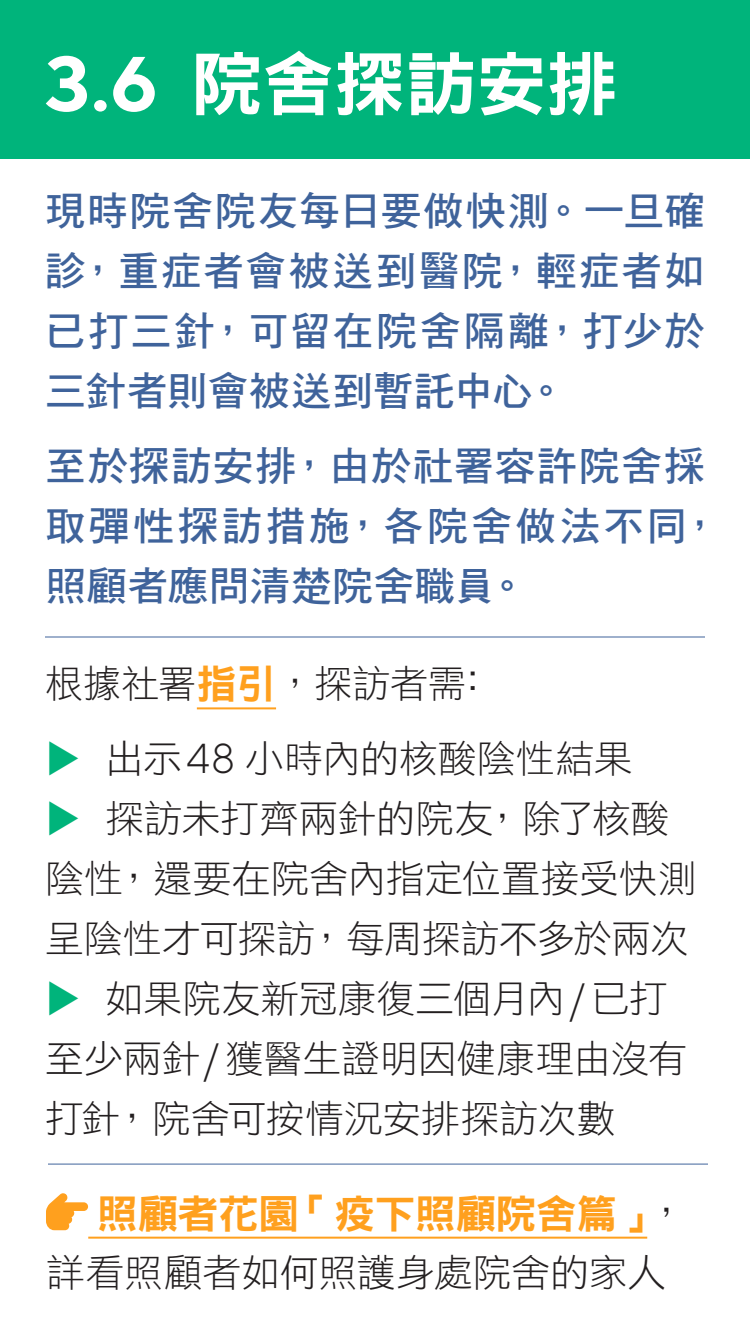
<style>
.page{position:relative;width:750px;height:1334px;background:#fff}
.page>*{position:absolute;margin:0;border:0;box-sizing:border-box;transform-origin:0 0}
.BODY_TEXT{font:70px "DF Hei Std W9";letter-spacing:-.005em;color:#fff}
.BODY_TEXT-2{font:40px/60px "DF Hei Std W7";letter-spacing:.035em;color:#3f639b;text-align:justify}
.BODY_TEXT-3{font:40px "DF Hei Std W9";letter-spacing:-.01em;color:#ffa01e}
.BODY_TEXT-4{font:38px/60px "DF Hei Std W3";letter-spacing:-.005em;color:#231f20}
.BODY_TEXT-5{font:38px "DF Hei Std W3";color:#00b47b}
.s1{font-family:"TT Norms";font-weight:700;font-size:77px}
.s2{font-family:"DF Hei Std W9";font-size:40px;color:#ffa01e}
.s3{font-family:"TT Norms";font-weight:300;font-size:41.8px}
.s4{font-family:"DF Hei Std W3";font-size:38px;color:#231f20}
</style>
<div class="page">
<hr style="left:88px;top:1237px;width:559px;height:2px;background:#ffa01e">
<svg style="left:46px;top:1193px;width:42px;height:37px"></svg>
<div style="left:0;top:0;width:750px;height:158px;background:#00b47b"></div>
<hr style="left:197px;top:707px;width:79px;height:2px;background:#ffa01e">
<hr style="left:48px;top:1164px;width:660px;height:1px;background:#3f639b">
<hr style="left:45px;top:637px;width:660px;height:1px;background:#3f639b">
<p class="BODY_TEXT" style="left:45px;top:46px;width:575px"><span class="s1">3.6</span> 院舍探訪安排</p>
<p class="BODY_TEXT-2" style="left:45px;top:180px;width:662px">現時院舍院友每日要做快測。一旦確診，重症者會被送到醫院，輕症者如已打三針，可留在院舍隔離，打少於三針者則會被送到暫託中心。</p>
<p class="BODY_TEXT-2" style="left:45px;top:435px;width:677px;text-align:left">至於探訪安排，由於社署容許院舍採取彈性探訪措施，各院舍做法不同，照顧者應問清楚院舍職員。</p>
<p class="BODY_TEXT-4" style="left:45px;top:652px;width:448px">根據社署<span class="s2">指引</span>，探訪者需：</p>
<p class="BODY_TEXT-5" style="left:85px;top:739px;width:40px;rotate:90deg">▲</p>
<p class="BODY_TEXT-4" style="left:105px;top:727px;width:529px">出示<span class="s3">48</span> 小時內的核酸陰性結果</p>
<p class="BODY_TEXT-5" style="left:85px;top:799px;width:40px;rotate:90deg">▲</p>
<p class="BODY_TEXT-4" style="left:45px;top:787px;width:654px;text-indent:60px">探訪未打齊兩針的院友，除了核酸陰性，還要在院舍內指定位置接受快測呈陰性才可探訪，每周探訪不多於兩次</p>
<p class="BODY_TEXT-5" style="left:85px;top:979px;width:40px;rotate:90deg">▲</p>
<p class="BODY_TEXT-4" style="left:45px;top:967px;width:644px;text-indent:60px">如果院友新冠康復三個月內<span class="s3">/</span>已打至少兩針<span class="s3">/</span>獲醫生證明因健康理由沒有打針，院舍可按情況安排探訪次數</p>
<p class="BODY_TEXT-3" style="left:97px;top:1192px;width:590px">照顧者花園「疫下照顧院舍篇」<span class="s4">，</span></p>
<p class="BODY_TEXT-4" style="left:46px;top:1242px;width:621px">詳看照顧者如何照護身處院舍的家人</p>
</div>
